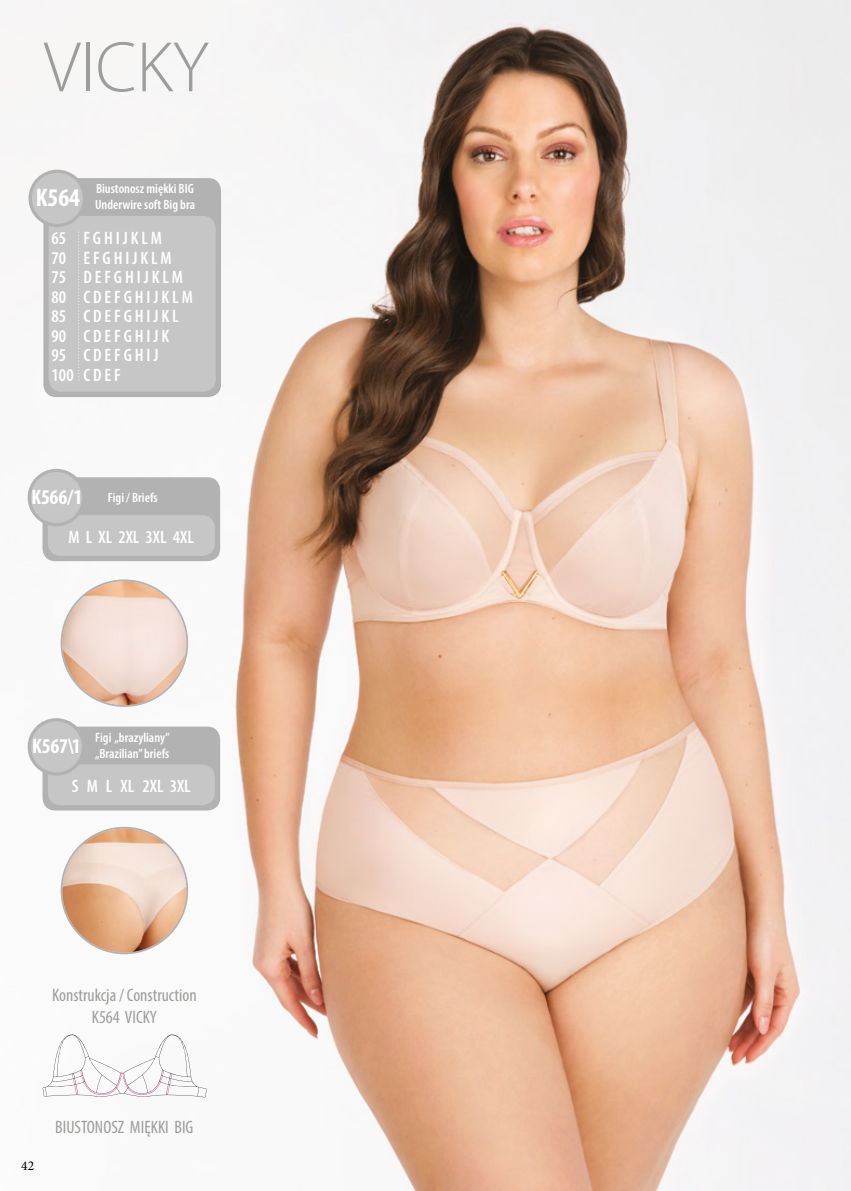
<style>
.page{position:relative;width:851px;height:1191px;background:#fff}
.page>*{position:absolute;margin:0;border:0;box-sizing:border-box;transform-origin:0 0}
.t1{font:300 72px "Myriad Pro";color:#9d9d9c}
.t2{font:700 condensed 25.5px "Myriad Pro";color:#fff}
.t3{font:700 condensed 21px "Myriad Pro";color:#fff}
.t4{font:600 condensed 18px/19.5px "Myriad Pro";letter-spacing:.16em;color:#fff}
.t5{font:condensed 18px/21.6px "Myriad Pro";color:#9d9d9c;text-align:center}
.t6{font:600 condensed 18px "Myriad Pro";color:#fff}
.t7{font:600 condensed 13.5px/16.2px "Myriad Pro";color:#fff}
.t8{font:13.5px "Minion Pro";color:#000}
.s1{font-weight:700;font-size:21px}
</style>
<div class="page">
<img style="left:0;top:0;width:850px;height:1191px">
<svg style="left:61px;top:826px;width:127px;height:128px"></svg>
<img style="left:62px;top:828px;width:124px;height:124px;border-radius:62px">
<svg style="left:61px;top:579px;width:127px;height:128px"></svg>
<img style="left:62px;top:581px;width:124px;height:124px;border-radius:62px">
<svg style="left:28px;top:718px;width:192px;height:92px"></svg>
<div style="left:31px;top:721px;width:51px;height:51px;background:#c6c6c6;border-radius:50%"></div>
<svg style="left:28px;top:469px;width:192px;height:92px"></svg>
<div style="left:31px;top:472px;width:51px;height:51px;background:#c6c6c6;border-radius:50%"></div>
<svg style="left:29px;top:170px;width:192px;height:227px;fill:#b3b2b2"></svg>
<div style="left:32px;top:173px;width:51px;height:51px;background:#c6c6c6;border-radius:50%"></div>
<div style="left:49px;top:216px;width:167px;height:176px;background:#c6c6c6"></div>
<svg style="left:43px;top:1034px;width:164px;height:63px"></svg>
<h1 class="t1" style="left:44px;top:24px;width:166px">VICKY</h1>
<h2 class="t2" style="left:36px;top:181px;width:46px">K564</h2>
<p class="t7" style="left:95px;top:180px;width:101px">Biustonosz miękki BIG<br>Underwire soft Big bra</p>
<p class="t4" style="left:52px;top:228px;width:143px">65 FGHIJKLM<br>70 EFGHIJKLM<br>75 DEFGHIJKLM<br>80 CDEFGHIJKLM<br>85 CDEFGHIJKL<br>90 CDEFGHIJK<br>95 CDEFGHIJ<br>100 CDEF</p>
<p class="t7" style="left:31px;top:489px;width:128px"><span class="s1">K566/1</span> Figi / Briefs</p>
<p class="t6" style="left:69px;top:525px;width:127px">M L XL 2XL 3XL 4XL</p>
<p class="t3" style="left:32px;top:733px;width:50px">K567\1</p>
<p class="t7" style="left:95px;top:729px;width:76px">Figi „brazyliany” „Brazilian” briefs</p>
<p class="t4" style="left:72px;top:775px;width:120px">S M L XL 2XL 3XL</p>
<p class="t5" style="left:52px;top:984px;width:146px">Konstrukcja / Construction<br>K564 VICKY</p>
<p class="t8" style="left:21px;top:1156px;width:14px">42</p>
<p class="t5" style="left:55px;top:1116px;width:140px">BIUSTONOSZ MIĘKKI BIG</p>
</div>
